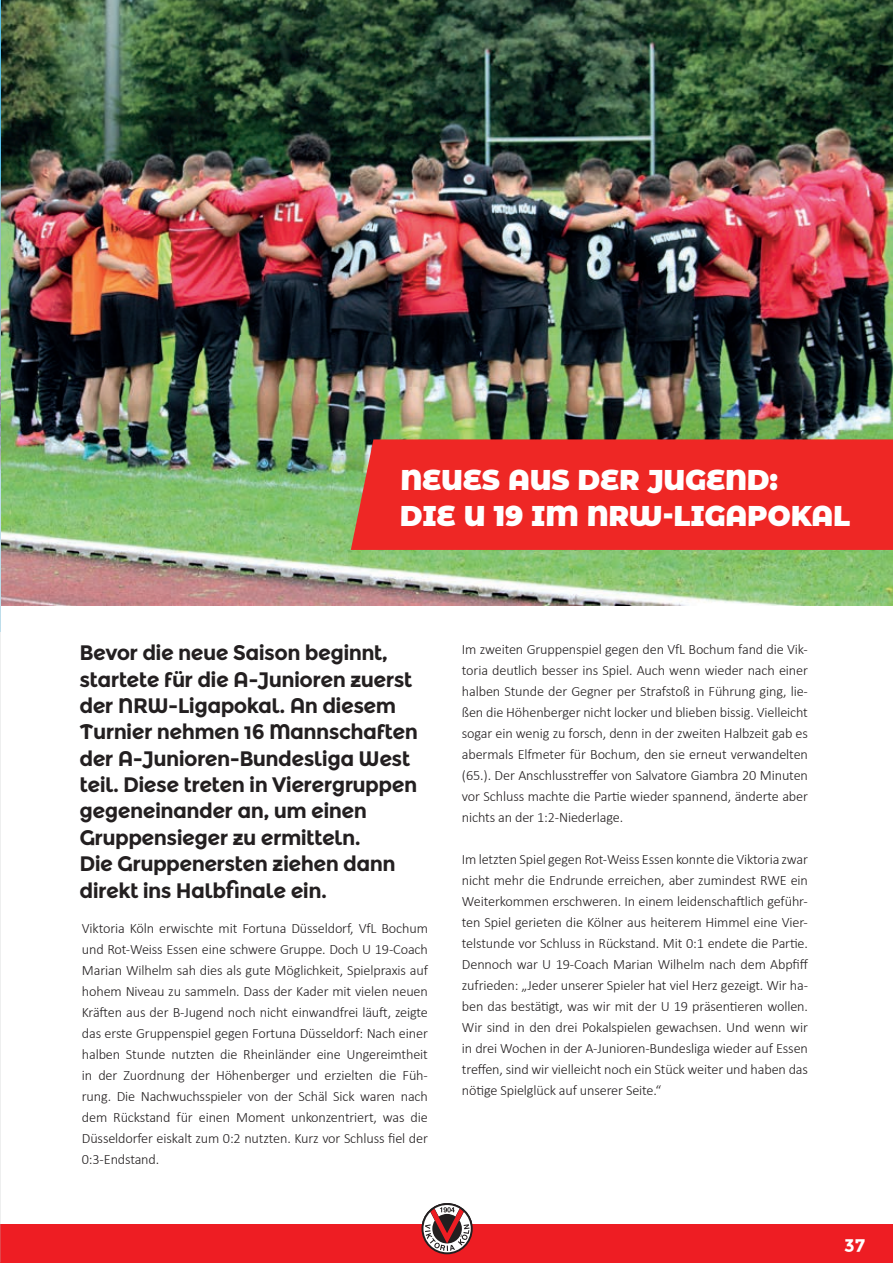
<style>
.page{position:relative;width:893px;height:1263px;background:#fff}
.page>*{position:absolute;margin:0;border:0;box-sizing:border-box;transform-origin:0 0}
.t1{font:900 28.5px/36px "Montserrat Alternates";color:#fff;scale:.96 1}
.t2{font:700 21px/26.4px "Montserrat Alternates";letter-spacing:-.03em;color:#231f20}
.t3{font:700 18px "Montserrat Alternates";color:#fff}
.t4{font:300 14.25px/21px "Calibri";letter-spacing:-.01em;color:#231f20;text-align:justify}
</style>
<div class="page">
<img style="left:1px;top:0;width:892px;height:606px">
<div style="left:0;top:1225px;width:893px;height:38px;background:#ee1d23"></div>
<svg style="left:421px;top:1203px;width:52px;height:51px"></svg>
<svg style="left:423px;top:1205px;width:48px;height:47px"></svg>
<img style="left:0;top:369px;width:1px;height:262px">
<img style="left:0;top:0;width:1px;height:360px">
<div style="left:351px;top:439px;width:542px;height:111px;background:#ee2725"></div>
<h1 class="t1" style="left:400px;top:460px;width:471px">NEUES AUS DER JUGEND:<br>DIE U 19 IM NRW-LIGAPOKAL</h1>
<p class="t2" style="left:79px;top:640px;width:340px">Bevor die neue Saison beginnt, startete für die A-Junioren zuerst der NRW-Ligapokal. An diesem<br>Turnier nehmen 16 Mannschaften der A-Junioren-Bundesliga West teil. Diese treten in Vierergruppen gegeneinander an, um einen<br>Gruppensieger zu ermitteln.<br>Die Gruppenersten ziehen dann direkt ins Halbfinale ein.</p>
<p class="t4" style="left:82px;top:918px;width:348px">Viktoria Köln erwischte mit Fortuna Düsseldorf, VfL Bochum und Rot-Weiss Essen eine schwere Gruppe. Doch U 19-Coach Marian Wilhelm sah dies als gute Möglichkeit, Spielpraxis auf hohem Niveau zu sammeln. Dass der Kader mit vielen neuen Kräften aus der B-Jugend noch nicht einwandfrei läuft, zeigte das erste Gruppenspiel gegen Fortuna Düsseldorf: Nach einer halben Stunde nutzten die Rheinländer eine Ungereimtheit in der Zuordnung der Höhenberger und erzielten die Füh&shy;rung. Die Nachwuchsspieler von der Schäl Sick waren nach dem Rückstand für einen Moment unkonzentriert, was die Düsseldorfer eiskalt zum 0:2 nutzten. Kurz vor Schluss fiel der 0:3-Endstand.</p>
<p class="t4" style="left:462px;top:639px;width:348px">Im zweiten Gruppenspiel gegen den VfL Bochum fand die Vik&shy;toria deutlich besser ins Spiel. Auch wenn wieder nach einer halben Stunde der Gegner per Strafstoß in Führung ging, lie&shy;ßen die Höhenberger nicht locker und blieben bissig. Vielleicht sogar ein wenig zu forsch, denn in der zweiten Halbzeit gab es abermals Elfmeter für Bochum, den sie erneut verwandelten (65.). Der Anschlusstreffer von Salvatore Giambra 20 Minuten vor Schluss machte die Partie wieder spannend, änderte aber nichts an der 1:2-Niederlage.</p>
<p class="t4" style="left:462px;top:849px;width:348px">Im letzten Spiel gegen Rot-Weiss Essen konnte die Viktoria zwar nicht mehr die Endrunde erreichen, aber zumindest RWE ein Weiterkommen erschweren. In einem leidenschaftlich geführ&shy;ten Spiel gerieten die Kölner aus heiterem Himmel eine Vier&shy;telstunde vor Schluss in Rückstand. Mit 0:1 endete die Partie.<br>Dennoch war U 19-Coach Marian Wilhelm nach dem Abpfiff zufrieden: „Jeder unserer Spieler hat viel Herz gezeigt. Wir ha&shy;ben das bestätigt, was wir mit der U 19 präsentieren wollen.<br>Wir sind in den drei Pokalspielen gewachsen. Und wenn wir in drei Wochen in der A-Junioren-Bundesliga wieder auf Essen treffen, sind wir vielleicht noch ein Stück weiter und haben das nötige Spielglück auf unserer Seite.“</p>
<p class="t3" style="left:844px;top:1232px;width:23px">37</p>
</div>
